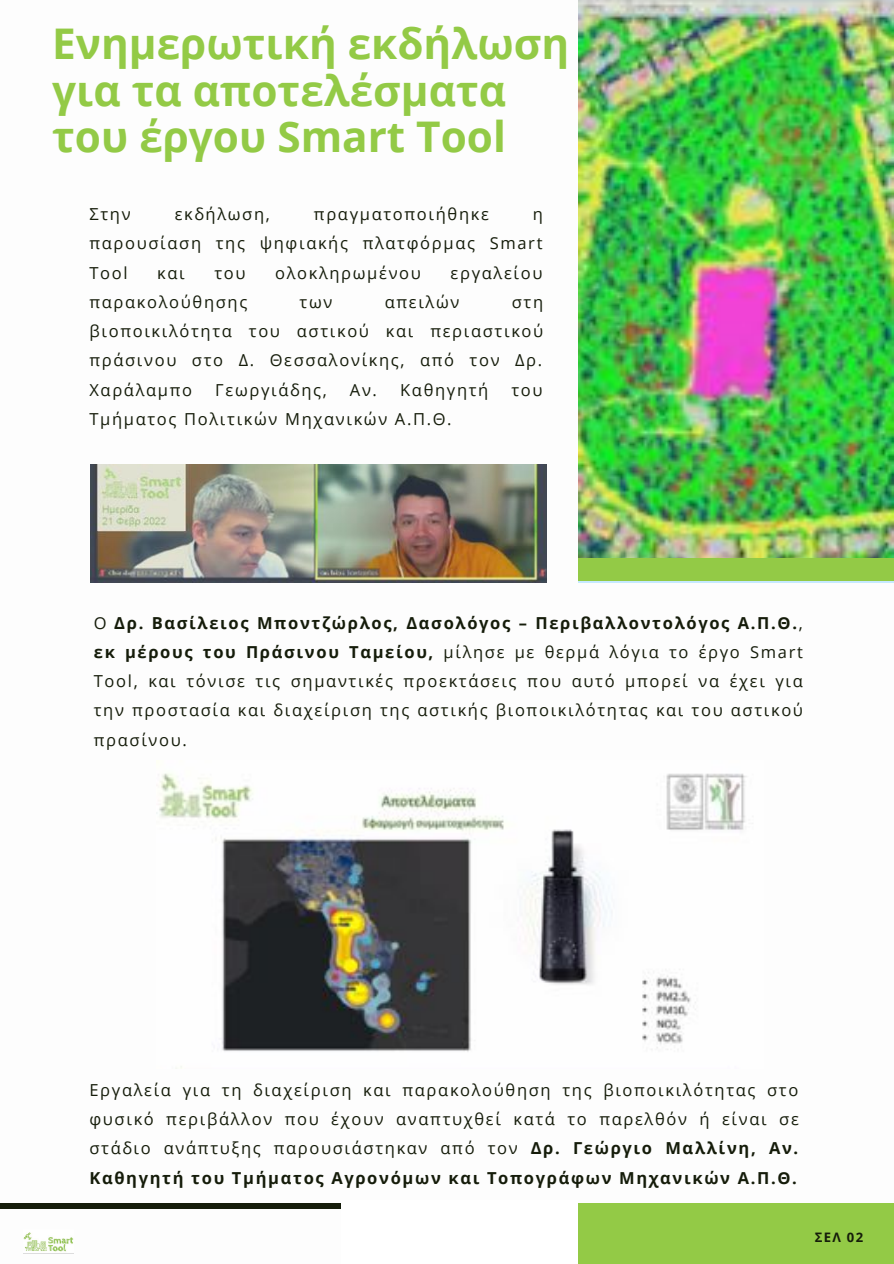
<style>
.page{position:relative;width:894px;height:1264px;background:#fff}
.page>*{position:absolute;margin:0;border:0;box-sizing:border-box;transform-origin:0 0}
.t1{font:700 42.3px/46.5px "Open Sans";color:#93ca46}
.t2{font:16.5px/29.2px "Open Sans";letter-spacing:.1em;color:#151c0a;text-align:justify}
.t3{font:700 13.05px "Open Sans";color:#151c0a}
.s1{font-weight:700}
</style>
<div class="page">
<div style="left:0;top:1203px;width:593px;height:5px;background:#151c0a"></div>
<div style="left:578px;top:0;width:315px;height:1263px;background:#93ca46"></div>
<img style="left:578px;top:0;width:315px;height:558px">
<div style="left:558px;top:583px;width:335px;height:619px;background:#fdfdfd"></div>
<img style="left:23px;top:1232px;width:50px;height:20px">
<div style="left:341px;top:1199px;width:237px;height:64px;background:#fff"></div>
<img style="left:91px;top:464px;width:455px;height:118px">
<img style="left:156px;top:773px;width:590px;height:295px">
<h1 class="t1" style="left:52px;top:19px;width:518px">Ενημερωτική εκδήλωση για τα αποτελέσματα του έργου Smart Tool</h1>
<p class="t2" style="left:89px;top:199px;width:43px">Στην</p>
<p class="t2" style="left:175px;top:199px;width:97px">εκδήλωση,</p>
<p class="t2" style="left:314px;top:199px;width:176px">πραγματοποιήθηκε</p>
<p class="t2" style="left:89px;top:199px;width:455px;text-indent:443px">η παρουσίαση της ψηφιακής πλατφόρμας Smart Tool</p>
<p class="t2" style="left:157px;top:257px;width:29px">και</p>
<p class="t2" style="left:214px;top:257px;width:33px">του</p>
<p class="t2" style="left:275px;top:257px;width:147px">ολοκληρωμένου</p>
<p class="t2" style="left:450px;top:257px;width:93px">εργαλείου</p>
<p class="t2" style="left:89px;top:287px;width:159px">παρακολούθησης</p>
<p class="t2" style="left:299px;top:287px;width:34px">των</p>
<p class="t2" style="left:384px;top:287px;width:76px">απειλών</p>
<p class="t2" style="left:89px;top:287px;width:455px;text-indent:422px">στη βιοποικιλότητα του αστικού και περιαστικού πράσινου στο Δ. Θεσσαλονίκης, από τον Δρ.<br>Χαράλαμπο</p>
<p class="t2" style="left:215px;top:374px;width:113px">Γεωργιάδης,</p>
<p class="t2" style="left:350px;top:374px;width:140px">Αν. Καθηγητή</p>
<p class="t2" style="left:511px;top:374px;width:33px">του</p>
<p class="t2" style="left:89px;top:404px;width:363px">Τμήματος Πολιτικών Μηχανικών Α.Π.Θ.</p>
<p class="t2" style="left:94px;top:607px;width:710px">Ο <span class="s1">Δρ. Βασίλειος Μποντζώρλος, Δασολόγος – Περιβαλλοντολόγος Α.Π.Θ.</span>, <span class="s1">εκ μέρους του Πράσινου Ταμείου,</span> μίλησε με θερμά λόγια το έργο Smart Tool, και τόνισε τις σημαντικές προεκτάσεις που αυτό μπορεί να έχει για την προστασία και διαχείριση της αστικής βιοποικιλότητας και του αστικού πρασίνου.</p>
<p class="t2" style="left:89px;top:1074px;width:710px">Εργαλεία για τη διαχείριση και παρακολούθηση της βιοποικιλότητας στο φυσικό περιβάλλον που έχουν αναπτυχθεί κατά το παρελθόν ή είναι σε στάδιο ανάπτυξης παρουσιάστηκαν από τον <span class="s1">Δρ. Γεώργιο Μαλλίνη, Αν.<br>Καθηγητή του Τμήματος Αγρονόμων και Τοπογράφων Μηχανικών Α.Π.Θ.</span></p>
<p class="t3" style="left:814px;top:1227px;width:50px">ΣΕΛ 02</p>
</div>
